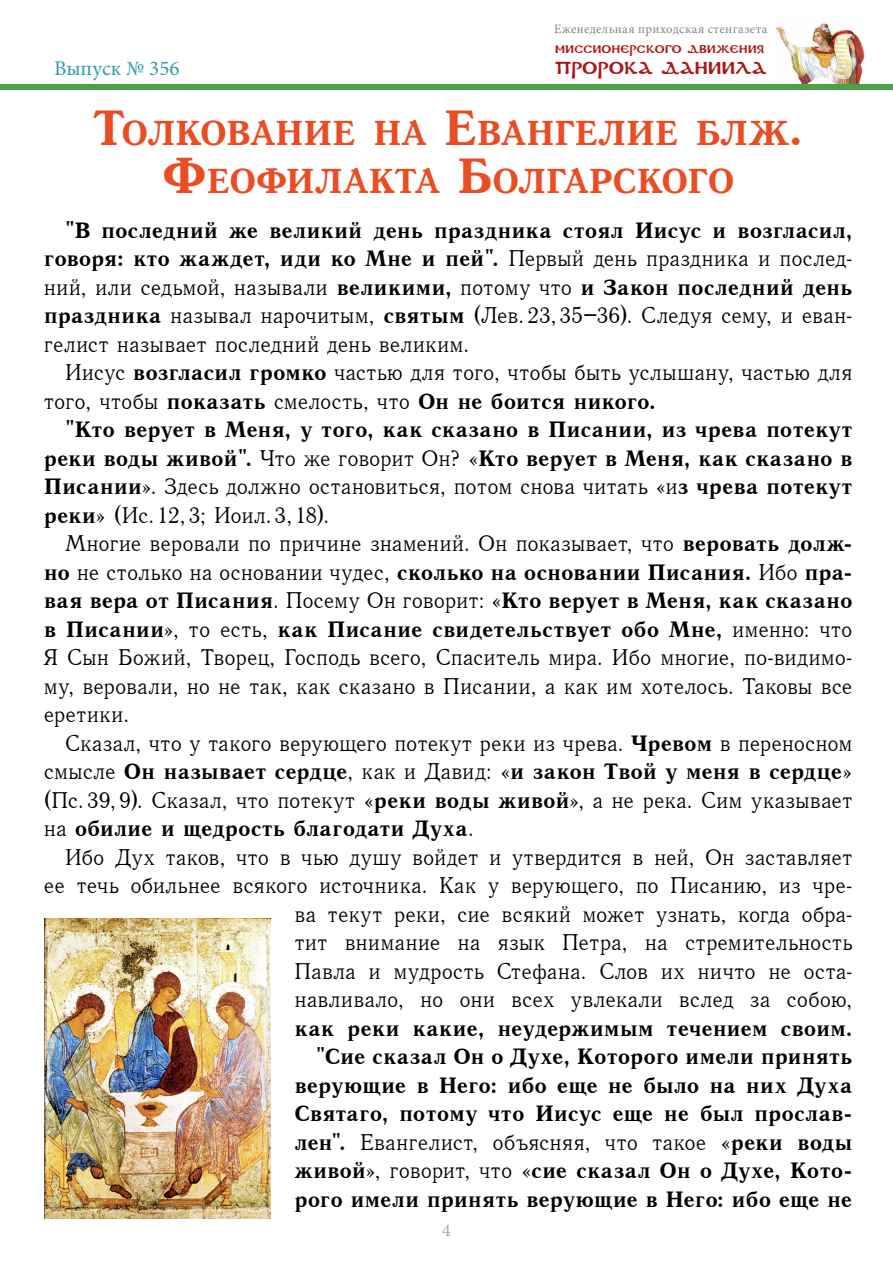
<style>
.page{position:relative;width:893px;height:1263px;background:#fff}
.page>*{position:absolute;margin:0;border:0;box-sizing:border-box;transform-origin:0 0}
.Заголовок_для_Св_Пис{font:700 33.6px/48px "Quant Antiqua";letter-spacing:-.01em;color:#e84d24;text-align:center}
._2__Основной_текст{font:22.5px/28.5px "Quant Antiqua C";color:#000;text-align:justify}
._2__Основной_текст-2{font:22.5px/28.5px "Quant Antiqua C Bold";letter-spacing:-.01em;color:#000;text-align:justify}
.t1{font:21px "Minion Pro";color:#2e9daa}
.t2{font:18px "Minion Pro";color:#9fa9a4}
.t3{font:17.1px "DS Coptic";letter-spacing:.01em;color:#aa181b}
.t4{font:12.75px "Minion Pro";letter-spacing:.03em;color:#7f8885}
.t5{font:10.95px "DS Coptic";letter-spacing:.025em;color:#aa181b}
.s1{font-size:48px}
.s2{font-family:"Quant Antiqua C Bold"}
.s3{font-family:"Quant Antiqua C"}
</style>
<div class="page">
<img style="left:776px;top:23px;width:89px;height:61px">
<div style="left:0;top:84px;width:893px;height:5px;background:#4aa14a"></div>
<img style="left:45px;top:918px;width:226px;height:300px">
<p class="t1" style="left:54px;top:54px;width:127px">Выпуск № 356</p>
<p class="t4" style="left:554px;top:21px;width:215px">Еженедельная приходская стенгазета</p>
<p class="t5" style="left:555px;top:42px;width:210px">Миссионерского движения</p>
<p class="t3" style="left:555px;top:57px;width:213px">ПРОРОКА ДАНИИЛА</p>
<p class="Заголовок_для_Св_Пис" style="left:93px;top:108px;width:712px"><span class="s1">Т</span>олкование на <span class="s1">Е</span>вангелие блж<span class="s1">.<br>Ф</span>еофилакта <span class="s1">Б</span>олгарского</p>
<p class="_2__Основной_текст" style="left:44px;top:216px;width:810px;text-indent:21px"><span class="s2">"В последний же великий день праздника стоял Иисус и возгласил, говоря: кто жаждет, иди ко Мне и пей".</span> Первый день праздника и послед&shy;ний, или седьмой, называли <span class="s2">великими,</span> потому что <span class="s2">и Закон последний день праздника</span> называл нарочитым, <span class="s2">святым</span> (Лев.23,35–36). Следуя сему, и еван&shy;гелист называет последний день великим.</p>
<p class="_2__Основной_текст" style="left:44px;top:359px;width:810px;text-indent:21px">Иисус <span class="s2">возгласил громко</span> частью для того, чтобы быть услышану, частью для того, чтобы <span class="s2">показать</span> смелость, что <span class="s2">Он не боится никого.</span></p>
<p class="_2__Основной_текст-2" style="left:44px;top:416px;width:810px;text-indent:21px">"Кто верует в Меня, у того, как сказано в Писании, из чрева потекут реки воды живой". <span class="s3">Что же говорит Он? «</span>Кто верует в Меня, как сказано в Писании<span class="s3">». Здесь должно остановиться, потом снова читать «и</span>з чрева потекут реки<span class="s3">» (Ис.12,3; Иоил.3,18).</span></p>
<p class="_2__Основной_текст" style="left:44px;top:530px;width:810px;text-indent:21px">Многие веровали по причине знамений. Он показывает, что <span class="s2">веровать долж&shy;но</span> не столько на основании чудес, <span class="s2">сколько на основании Писания.</span> Ибо <span class="s2">пра&shy;вая вера от Писания</span>. Посему Он говорит: «<span class="s2">Кто верует в Меня, как сказано в Писании</span>», то есть, <span class="s2">как Писание свидетельствует обо Мне,</span> именно: что Я Сын Божий, Творец, Господь всего, Спаситель мира. Ибо многие, по-видимо&shy;му, веровали, но не так, как сказано в Писании, а как им хотелось. Таковы все еретики.</p>
<p class="_2__Основной_текст" style="left:44px;top:729px;width:810px;text-indent:21px">Сказал, что у такого верующего потекут реки из чрева. <span class="s2">Чревом</span> в переносном смысле <span class="s2">Он называет сердце</span>, как и Давид: «<span class="s2">и закон Твой у меня в сердце</span>» (Пс.39,9). Сказал, что потекут «<span class="s2">реки воды живой</span>», а не река. Сим указывает на <span class="s2">обилие и щедрость благодати Духа</span>.</p>
<p class="_2__Основной_текст" style="left:44px;top:843px;width:810px;text-align:right">Ибо Дух таков, что в чью душу войдет и утвердится в ней, Он заставляет ее течь обильнее всякого источника. Как у верующего, по Писанию, из чре&shy;ва текут реки, сие всякий может узнать, когда обра-<br>тит внимание на язык Петра, на стремительность<br>Павла и мудрость Стефана. Слов их ничто не оста-<br>навливало, но они всех увлекали вслед за собою,<br><span class="s2">как реки какие, неудержимым течением своим.</span></p>
<p class="_2__Основной_текст-2" style="left:294px;top:1043px;width:560px;text-indent:21px">"Сие сказал Он о Духе, Которого имели принять верующие в Него: ибо еще не было на них Духа Святаго, потому что Иисус еще не был прослав&shy;лен". <span class="s3">Евангелист, объясняя, что такое «</span>реки воды живой<span class="s3">», говорит, что «</span>сие сказал Он о Духе, Кото&shy;рого имели принять верующие в Него: ибо еще не</p>
<p class="t2" style="left:442px;top:1218px;width:10px">4</p>
</div>
